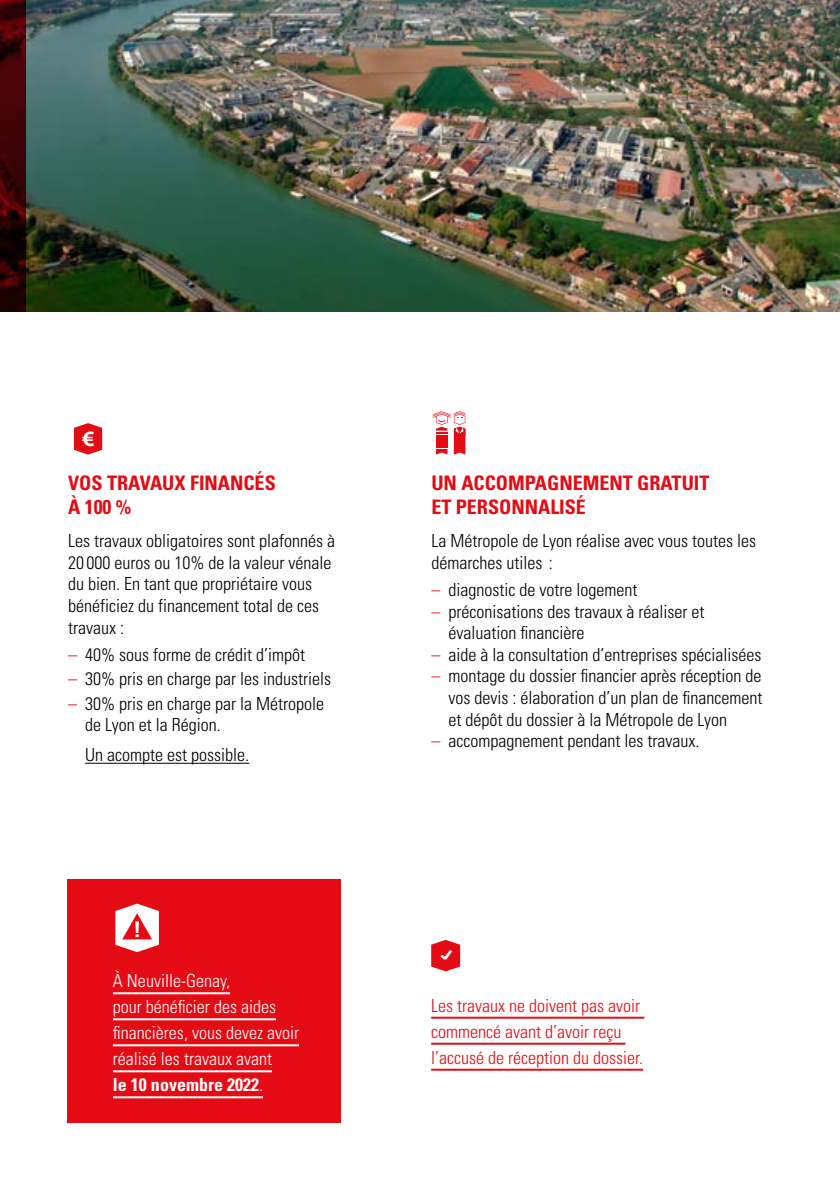
<style>
.page{position:relative;width:840px;height:1191px;background:#fff}
.page>*{position:absolute;margin:0;border:0;box-sizing:border-box;transform-origin:0 0}
.t1{font:700 condensed 20px/24px "Univers LT Std";color:#e50b14}
.t2{font:300 condensed 18px/21.6px "Univers LT Std";color:#000}
.t3{font:300 condensed 18px/26px "Univers LT Std";color:#fff}
.t4{font:300 condensed 18px/26px "Univers LT Std";color:#e50b14}
.s1{color:#e50b14}
.s2{font-weight:700}
</style>
<div class="page">
<div style="left:67px;top:879px;width:273px;height:244px;background:#e50b14"></div>
<hr style="left:85px;top:763px;width:164px;height:1px;background:#000">
<hr style="left:113px;top:992px;width:117px;height:2px;background:#fff">
<hr style="left:113px;top:1018px;width:163px;height:2px;background:#fff">
<hr style="left:113px;top:1044px;width:186px;height:2px;background:#fff">
<hr style="left:113px;top:1070px;width:159px;height:2px;background:#fff">
<hr style="left:113px;top:1096px;width:150px;height:2px;background:#fff">
<svg style="left:115px;top:903px;width:44px;height:49px"></svg>
<svg style="left:135px;top:921px;width:4px;height:12px"></svg>
<img style="left:26px;top:0;width:813px;height:312px">
<svg style="left:0;top:0;width:26px;height:312px;background:#360304"></svg>
<svg style="left:432px;top:411px;width:33px;height:43px"></svg>
<div style="left:436px;top:437px;width:11px;height:10px;background:#e50b14"></div>
<svg style="left:74px;top:423px;width:28px;height:31px"></svg>
<hr style="left:431px;top:1016px;width:213px;height:2px;background:#e50b14">
<hr style="left:431px;top:1042px;width:194px;height:2px;background:#e50b14">
<hr style="left:431px;top:1068px;width:211px;height:2px;background:#e50b14">
<svg style="left:431px;top:940px;width:29px;height:31px"></svg>
<p class="t1" style="left:68px;top:471px;width:209px">VOS TRAVAUX FINANCÉS<br>À 100 %</p>
<p class="t2" style="left:68px;top:530px;width:268px">Les travaux obligatoires sont plafonnés à 20 000 euros ou 10% de la valeur vénale du bien. En tant que propriétaire vous bénéficiez du financement total de ces travaux :</p>
<p class="t2" style="left:68px;top:643px;width:238px"><span class="s1">–</span> 40% sous forme de crédit d’impôt</p>
<p class="t2" style="left:68px;top:668px;width:264px"><span class="s1">–</span> 30% pris en charge par les industriels</p>
<p class="t2" style="left:85px;top:692px;width:240px;text-indent:-17px"><span class="s1">–</span> 30% pris en charge par la Métropole de Lyon et la Région.</p>
<p class="t2" style="left:85px;top:744px;width:165px">Un acompte est possible.</p>
<p class="t3" style="left:113px;top:968px;width:187px">À Neuville-Genay,<br>pour bénéficier des aides financières, vous devez avoir réalisé les travaux avant<br><span class="s2">le 10 novembre 2022</span>.</p>
<p class="t1" style="left:431px;top:471px;width:279px">UN ACCOMPAGNEMENT GRATUIT<br>ET PERSONNALISÉ</p>
<p class="t2" style="left:431px;top:530px;width:326px">La Métropole de Lyon réalise avec vous toutes les démarches utiles :</p>
<p class="t2" style="left:431px;top:579px;width:207px"><span class="s1">–</span> diagnostic de votre logement</p>
<p class="t2" style="left:448px;top:600px;width:257px;text-indent:-17px"><span class="s1">–</span> préconisations des travaux à réaliser et évaluation financière</p>
<p class="t2" style="left:431px;top:643px;width:331px"><span class="s1">–</span> aide à la consultation d’entreprises spécialisées</p>
<p class="t2" style="left:448px;top:665px;width:315px;text-align:justify;text-indent:-17px"><span class="s1">–</span> montage du dossier financier après réception de vos devis : élaboration d’un plan de financement et dépôt du dossier à la Métropole de Lyon</p>
<p class="t2" style="left:431px;top:730px;width:269px"><span class="s1">–</span> accompagnement pendant les travaux.</p>
<p class="t4" style="left:431px;top:992px;width:213px">Les travaux ne doivent pas avoir commencé avant d’avoir reçu l’accusé de réception du dossier.</p>
</div>
